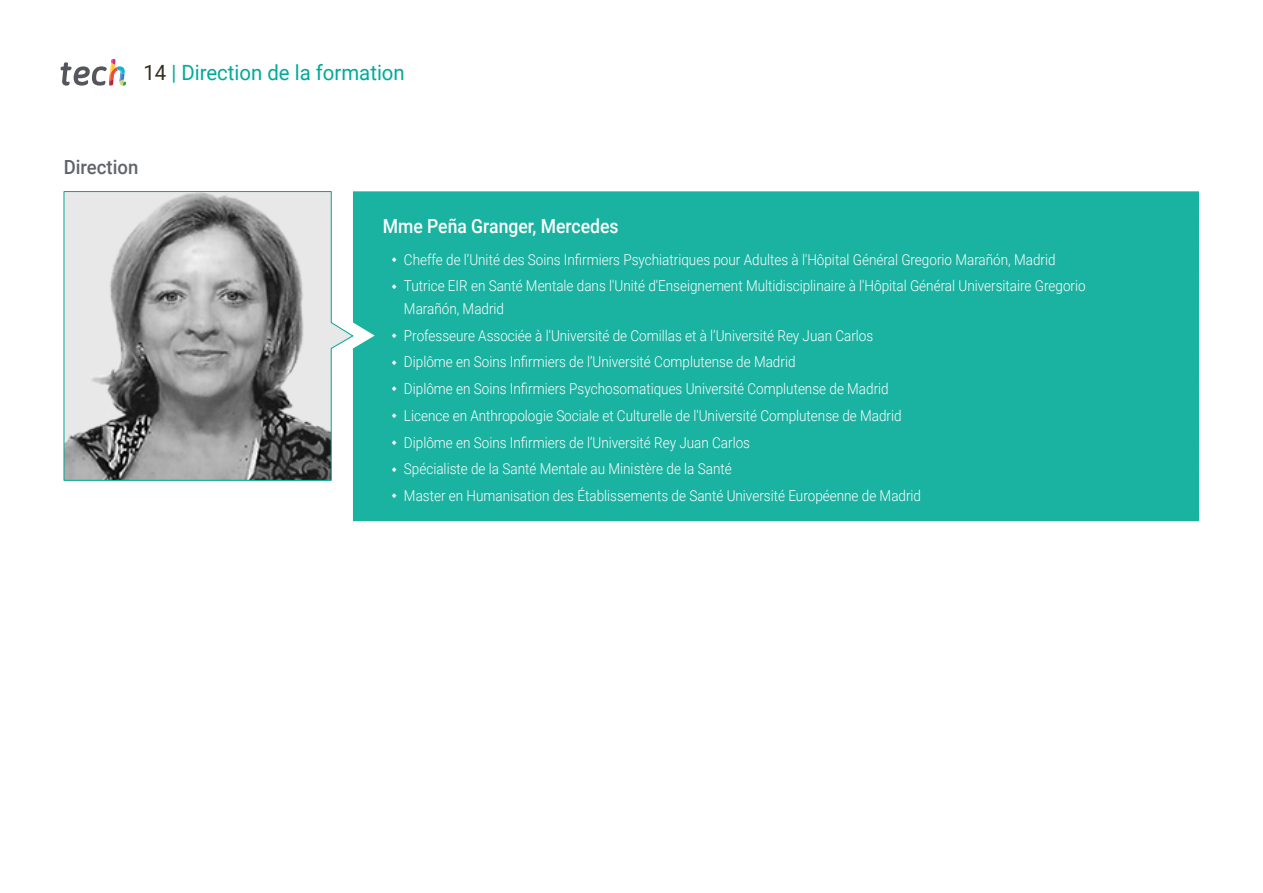
<style>
.page{position:relative;width:1263px;height:893px;background:#fff}
.page>*{position:absolute;margin:0;border:0;box-sizing:border-box;transform-origin:0 0}
.t1{font:21px "Roboto";color:#00aa97}
.t2{font:500 19.5px "Roboto";color:#fff;scale:.9 1}
.t3{font:500 19.5px "Roboto";color:#61646a;scale:.95 1}
.t4{font:300 15px/26.7px "Roboto";color:#fff;scale:.9 1}
.s1{color:#312e20}
</style>
<div class="page">
<svg style="left:61px;top:59px;width:65px;height:27px"></svg>
<div style="left:353px;top:191px;width:846px;height:330px;background:#1ab2a1"></div>
<svg style="left:64px;top:191px;width:289px;height:290px;background:#a6a8a8"></svg>
<svg style="left:392px;top:257px;width:5px;height:5px"></svg>
<svg style="left:392px;top:284px;width:5px;height:5px"></svg>
<svg style="left:392px;top:333px;width:5px;height:5px"></svg>
<svg style="left:392px;top:360px;width:5px;height:5px"></svg>
<svg style="left:392px;top:386px;width:5px;height:5px"></svg>
<svg style="left:392px;top:413px;width:5px;height:5px"></svg>
<svg style="left:392px;top:440px;width:5px;height:5px"></svg>
<svg style="left:392px;top:467px;width:5px;height:5px"></svg>
<svg style="left:392px;top:493px;width:5px;height:5px"></svg>
<h1 class="t1" style="left:144px;top:57px;width:263px"><span class="s1">14</span> | Direction de la formation</h1>
<h2 class="t3" style="left:64px;top:154px;width:80px">Direction</h2>
<h2 class="t2" style="left:383px;top:212px;width:263px">Mme Peña Granger, Mercedes</h2>
<p class="t4" style="left:404px;top:245px;width:759px">Cheffe de l’Unité des Soins Infirmiers Psychiatriques pour Adultes à l'Hôpital Général Gregorio Marañón, Madrid<br>Tutrice EIR en Santé Mentale dans l'Unité d'Enseignement Multidisciplinaire à l'Hôpital Général Universitaire Gregorio</p>
<p class="t4" style="left:404px;top:294px;width:576px">Marañón, Madrid<br>Professeure Associée à l'Université de Comillas et à l’Université Rey Juan Carlos Diplôme en Soins Infirmiers de l’Université Complutense de Madrid<br>Diplôme en Soins Infirmiers Psychosomatiques Université Complutense de Madrid Licence en Anthropologie Sociale et Culturelle de l'Université Complutense de Madrid Diplôme en Soins Infirmiers de l’Université Rey Juan Carlos<br>Spécialiste de la Santé Mentale au Ministère de la Santé<br>Master en Humanisation des Établissements de Santé Université Européenne de Madrid</p>
</div>
